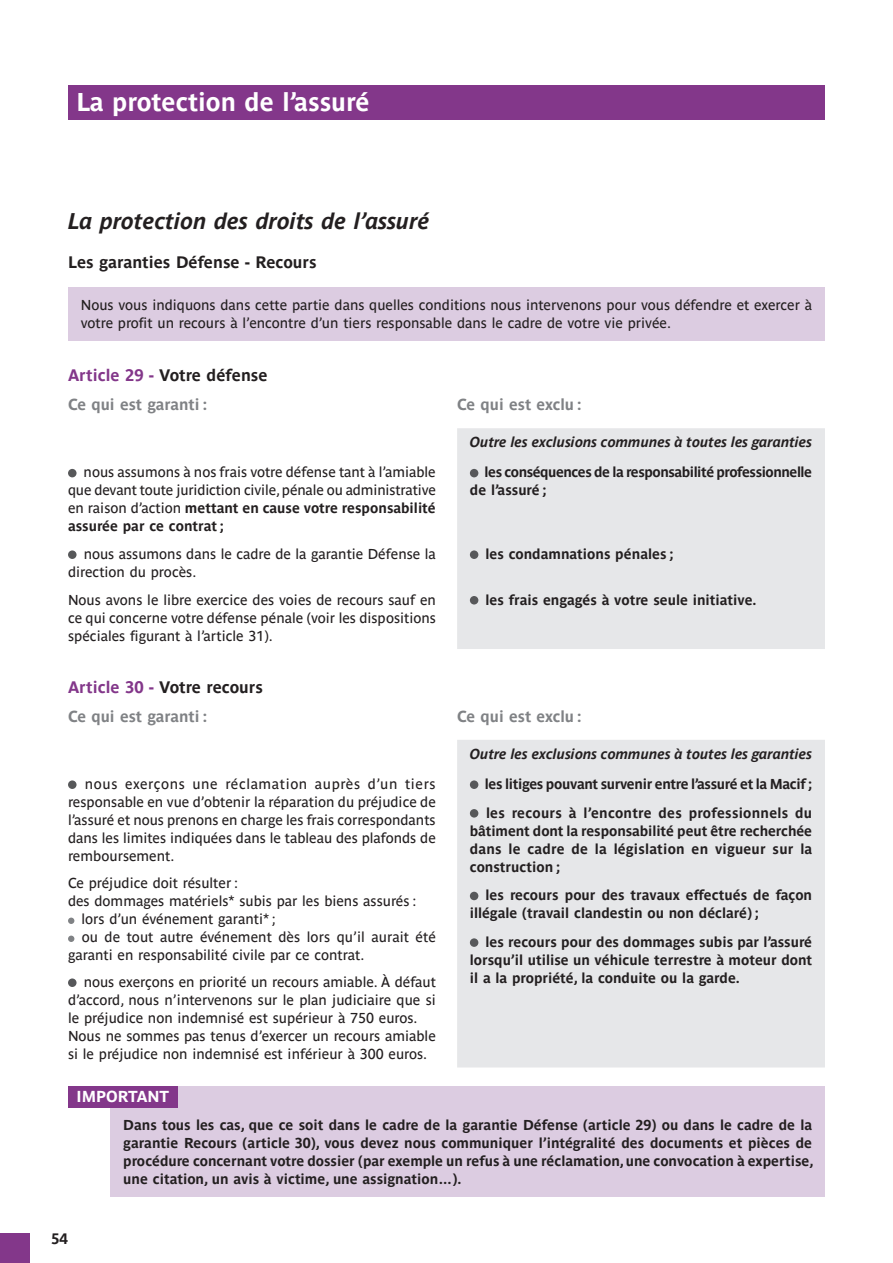
<style>
.page{position:relative;width:893px;height:1263px;background:#fff}
.page>*{position:absolute;margin:0;border:0;box-sizing:border-box;transform-origin:0 0}
.t1{font:700 25.5px "Parisine Ptf";color:#fff}
.t2{font:italic 700 22.5px "Parisine Ptf";color:#231f20}
.t3{font:700 16.5px "Parisine Ptf";color:#231f20}
.t4{font:700 15.75px "Parisine Ptf";color:#808285}
.t5{font:700 15.75px "Parisine Ptf";color:#fff}
.t6{font:700 15px "Parisine Ptf";color:#231f20}
.t7{font:14.25px/18px "Parisine Ptf";color:#231f20}
.t8{font:700 14.25px/18px "Parisine Ptf";color:#231f20;text-align:justify}
.t9{font:italic 700 14.25px "Parisine Ptf";color:#231f20}
.t10{font:700 14.25px/28.7px "Parisine Ptf";letter-spacing:-.025em;color:#231f20}
.t11{font:700 14.25px/18px "Parisine Ptf";letter-spacing:-.03em;color:#231f20}
.s1{color:#83378a}
.s2{font-weight:700}
</style>
<div class="page">
<div style="left:0;top:1233px;width:30px;height:30px;background:#83378a"></div>
<div style="left:68px;top:85px;width:757px;height:34px;background:#83378a"></div>
<div style="left:68px;top:287px;width:757px;height:53px;background:#dccce1"></div>
<div style="left:457px;top:428px;width:368px;height:221px;background:#e6e7e9"></div>
<div style="left:68px;top:469px;width:9px;height:8px;background:#57585a;border-radius:50%"></div>
<div style="left:470px;top:469px;width:8px;height:8px;background:#57585a;border-radius:50%"></div>
<div style="left:68px;top:550px;width:9px;height:9px;background:#57585a;border-radius:50%"></div>
<div style="left:470px;top:550px;width:8px;height:9px;background:#57585a;border-radius:50%"></div>
<div style="left:470px;top:596px;width:8px;height:8px;background:#57585a;border-radius:50%"></div>
<div style="left:457px;top:740px;width:368px;height:327px;background:#e6e7e9"></div>
<div style="left:68px;top:780px;width:9px;height:9px;background:#57585a;border-radius:50%"></div>
<div style="left:68px;top:917px;width:6px;height:7px;background:#808285;border-radius:50%"></div>
<div style="left:68px;top:935px;width:6px;height:7px;background:#808285;border-radius:50%"></div>
<div style="left:68px;top:978px;width:9px;height:9px;background:#57585a;border-radius:50%"></div>
<div style="left:470px;top:780px;width:8px;height:9px;background:#57585a;border-radius:50%"></div>
<div style="left:470px;top:809px;width:8px;height:8px;background:#57585a;border-radius:50%"></div>
<div style="left:470px;top:892px;width:8px;height:8px;background:#57585a;border-radius:50%"></div>
<div style="left:470px;top:938px;width:8px;height:9px;background:#57585a;border-radius:50%"></div>
<div style="left:111px;top:1086px;width:714px;height:111px;background:#dccce1"></div>
<div style="left:68px;top:1086px;width:110px;height:21px;background:#83378a"></div>
<h1 class="t1" style="left:77px;top:83px;width:295px">La protection de l’assuré</h1>
<h2 class="t2" style="left:68px;top:204px;width:363px">La protection des droits de l’assuré</h2>
<p class="t3" style="left:68px;top:250px;width:250px">Les garanties Défense - Recours</p>
<p class="t7" style="left:81px;top:294px;width:733px">Nous vous indiquons dans cette partie dans quelles conditions nous intervenons pour vous défendre et exercer à votre profit un recours à l’encontre d’un tiers responsable dans le cadre de votre vie privée.</p>
<p class="t3" style="left:68px;top:363px;width:201px"><span class="s1">Article 29 -</span> Votre défense</p>
<p class="t4" style="left:68px;top:393px;width:141px">Ce qui est garanti :</p>
<p class="t4" style="left:457px;top:393px;width:126px">Ce qui est exclu :</p>
<p class="t9" style="left:470px;top:432px;width:344px">Outre les exclusions communes à toutes les garanties</p>
<p class="t7" style="left:68px;top:462px;width:369px;text-align:justify;text-indent:16px">nous assumons à nos frais votre défense tant à l’amiable que devant toute juridiction civile, pénale ou administrative en raison d’action <span class="s2">mettant en cause votre responsabilité assurée par ce contrat ;</span></p>
<p class="t11" style="left:470px;top:462px;width:344px;text-indent:15px">les conséquences de la responsabilité professionnelle de l’assuré ;</p>
<p class="t7" style="left:68px;top:544px;width:369px;text-indent:16px">nous assumons dans le cadre de la garantie Défense la direction du procès.</p>
<p class="t8" style="left:485px;top:544px;width:189px">les condamnations pénales ;</p>
<p class="t7" style="left:68px;top:589px;width:369px;text-align:justify">Nous avons le libre exercice des voies de recours sauf en ce qui concerne votre défense pénale (voir les dispositions spéciales figurant à l’article 31).</p>
<p class="t8" style="left:485px;top:589px;width:273px">les frais engagés à votre seule initiative.</p>
<p class="t3" style="left:68px;top:674px;width:196px"><span class="s1">Article 30 -</span> Votre recours</p>
<p class="t4" style="left:68px;top:704px;width:141px">Ce qui est garanti :</p>
<p class="t4" style="left:457px;top:704px;width:126px">Ce qui est exclu :</p>
<p class="t9" style="left:470px;top:743px;width:344px">Outre les exclusions communes à toutes les garanties</p>
<p class="t7" style="left:68px;top:774px;width:369px;text-align:justify;text-indent:17px">nous exerçons une réclamation auprès d’un tiers responsable en vue d’obtenir la réparation du préjudice de l’assuré et nous prenons en charge les frais correspondants dans les limites indiquées dans le tableau des plafonds de remboursement.</p>
<p class="t7" style="left:68px;top:873px;width:172px">Ce préjudice doit résulter :</p>
<p class="t7" style="left:68px;top:891px;width:350px">des dommages matériels* subis par les biens assurés :</p>
<p class="t7" style="left:82px;top:909px;width:196px">lors d’un événement garanti* ;</p>
<p class="t7" style="left:82px;top:927px;width:356px">ou de tout autre événement dès lors qu’il aurait été</p>
<p class="t7" style="left:68px;top:945px;width:298px">garanti en responsabilité civile par ce contrat.</p>
<p class="t7" style="left:68px;top:972px;width:369px;text-indent:16px">nous exerçons en priorité un recours amiable. À défaut d’accord, nous n’intervenons sur le plan judiciaire que si le préjudice non indemnisé est supérieur à 750 euros.<br>Nous ne sommes pas tenus d’exercer un recours amiable si le préjudice non indemnisé est inférieur à 300 euros.</p>
<p class="t10" style="left:485px;top:768px;width:329px">les litiges pouvant survenir entre l’assuré et la Macif ; les recours à l’encontre des professionnels du</p>
<p class="t8" style="left:470px;top:820px;width:344px">bâtiment dont la responsabilité peut être recherchée dans le cadre de la législation en vigueur sur la construction ;</p>
<p class="t8" style="left:470px;top:885px;width:344px;text-indent:16px">les recours pour des travaux effectués de façon illégale (travail clandestin ou non déclaré) ;</p>
<p class="t8" style="left:470px;top:931px;width:344px;text-indent:16px">les recours pour des dommages subis par l’assuré lorsqu’il utilise un véhicule terrestre à moteur dont il a la propriété, la conduite ou la garde.</p>
<p class="t5" style="left:77px;top:1085px;width:94px">IMPORTANT</p>
<p class="t6" style="left:51px;top:1227px;width:18px">54</p>
<p class="t8" style="left:123px;top:1115px;width:691px">Dans tous les cas, que ce soit dans le cadre de la garantie Défense (article 29) ou dans le cadre de la garantie Recours (article 30), vous devez nous communiquer l’intégralité des documents et pièces de procédure concernant votre dossier (par exemple un refus à une réclamation, une convocation à expertise, une citation, un avis à victime, une assignation…).</p>
</div>
